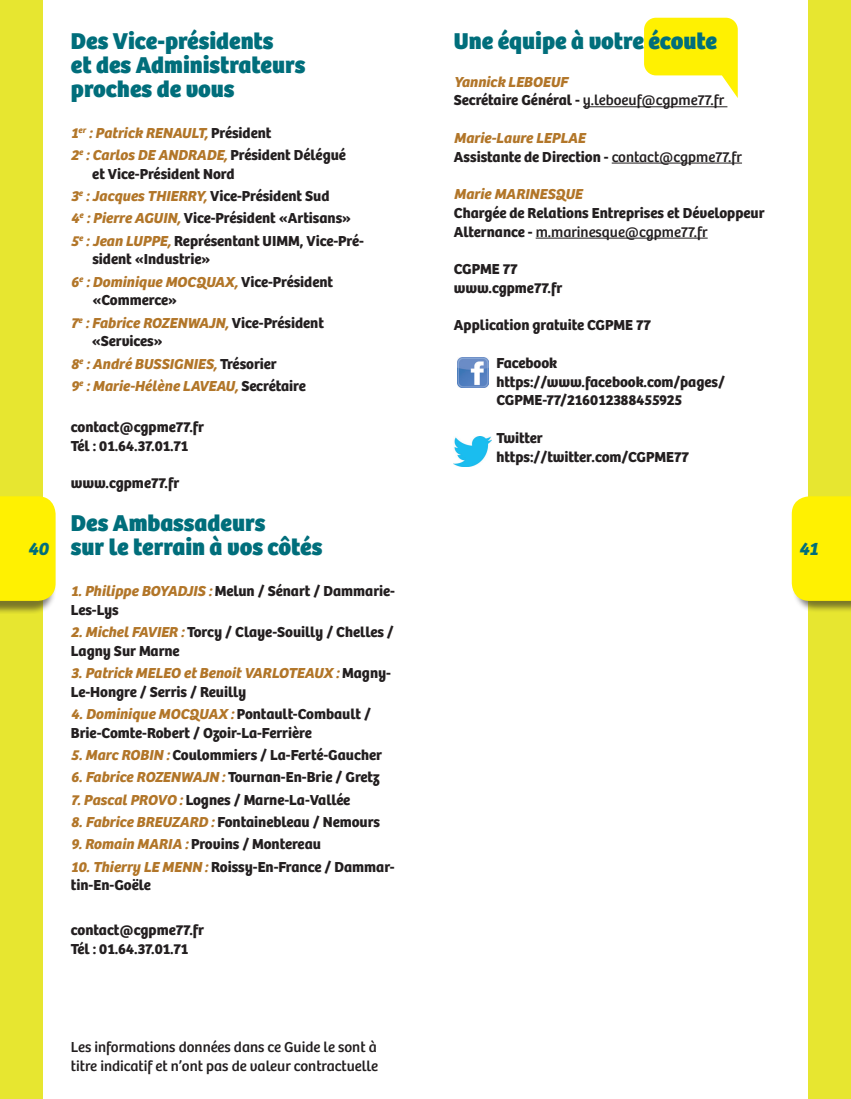
<style>
.page{position:relative;width:851px;height:1099px;background:#fff}
.page>*{position:absolute;margin:0;border:0;box-sizing:border-box;transform-origin:0 0}
.t1{font:800 23.75px/23.8px "Bree";color:#006e7b}
.t2{font:italic 700 18.75px "Bree";color:#006e7b}
.t3{font:700 15px/18.8px "Bree";color:#231f20}
.t4{font:italic 700 15px/22.2px "Bree";color:#b27629}
.t5{font:15px/18.8px "Bree";color:#231f20}
.s1{font-style:normal;color:#231f20}
.s2{font-style:italic;color:#b27629}
.s3{font-weight:700;font-style:italic;color:#b27629}
.s4{font-weight:700}
.s5{font-weight:400}
</style>
<div class="page">
<div style="left:808px;top:0;width:42px;height:1098px;background:#e7e630"></div>
<div style="left:791px;top:496px;width:59px;height:117px;background:#231f20;opacity:.55"></div>
<div style="left:791px;top:496px;width:59px;height:105px;background:#fff101"></div>
<div style="left:0;top:0;width:43px;height:1098px;background:#e7e630"></div>
<div style="left:0;top:497px;width:57px;height:117px;background:#231f20;opacity:.55"></div>
<div style="left:0;top:496px;width:56px;height:105px;background:#fff101"></div>
<svg style="left:644px;top:18px;width:93px;height:79px"></svg>
<hr style="left:583px;top:106px;width:144px;height:1px;background:#231f20">
<hr style="left:611px;top:163px;width:131px;height:1px;background:#231f20">
<hr style="left:535px;top:238px;width:172px;height:1px;background:#231f20">
<img style="left:454px;top:436px;width:37px;height:30px">
<img style="left:457px;top:357px;width:31px;height:31px">
<h1 class="t1" style="left:71px;top:29px;width:236px">Des Vice-présidents<br>et des Administrateurs proches de vous</h1>
<p class="t4" style="left:71px;top:122px;width:276px">1<sup>er</sup> : Patrick RENAULT, <span class="s1">Président<br></span>2<sup>e</sup> : Carlos DE ANDRADE, <span class="s1">Président Délégué</span></p>
<p class="t3" style="left:71px;top:163px;width:294px;line-height:22.2px;text-indent:21px">et Vice-Président Nord<br><span class="s2">3</span><sup>e</sup> <span class="s2">: Jacques THIERRY,</span> Vice-Président Sud<br><span class="s2">4</span><sup>e</sup> <span class="s2">: Pierre AGUIN,</span> Vice-Président «Artisans» <span class="s2">5</span><sup>e</sup> <span class="s2">: Jean LUPPE,</span> Représentant UIMM, Vice-Pré-</p>
<p class="t3" style="left:71px;top:248px;width:264px;line-height:22.2px;text-indent:21px">sident «Industrie»<br><span class="s2">6</span><sup>e</sup> <span class="s2">: Dominique MOCQUAX,</span> Vice-Président</p>
<p class="t3" style="left:71px;top:289px;width:254px;line-height:22.2px;text-indent:22px">«Commerce»<br><span class="s2">7</span><sup>e</sup> <span class="s2">: Fabrice ROZENWAJN,</span> Vice-Président</p>
<p class="t4" style="left:71px;top:330px;width:236px;text-indent:21px"><span class="s1">«Services»<br></span>8<sup>e</sup> : André BUSSIGNIES, <span class="s1">Trésorier<br></span>9<sup>e</sup> : Marie-Hélène LAVEAU, <span class="s1">Secrétaire</span></p>
<p class="t3" style="left:71px;top:418px;width:135px">contact@cgpme77.fr<br>Tél : 01.64.37.01.71</p>
<p class="t3" style="left:71px;top:474px;width:110px">www.cgpme77.fr</p>
<h1 class="t1" style="left:71px;top:511px;width:253px">Des Ambassadeurs<br>sur le terrain à vos côtés</h1>
<p class="t3" style="left:71px;top:581px;width:325px"><span class="s2">1. Philippe BOYADJIS :</span> Melun / Sénart / Dammarie-<br>Les-Lys</p>
<p class="t3" style="left:71px;top:622px;width:324px"><span class="s2">2. Michel FAVIER :</span> Torcy / Claye-Souilly / Chelles /<br>Lagny Sur Marne</p>
<p class="t4" style="left:71px;top:663px;width:321px;line-height:18.8px">3. Patrick MELEO et Benoit VARLOTEAUX : <span class="s1">Magny-<br>Le-Hongre / Serris / Reuilly</span></p>
<p class="t3" style="left:71px;top:704px;width:301px"><span class="s2">4. Dominique MOCQUAX :</span> Pontault-Combault /<br>Brie-Comte-Robert / Ozoir-La-Ferrière</p>
<p class="t3" style="left:71px;top:745px;width:312px"><span class="s2">5. Marc ROBIN :</span> Coulommiers / La-Ferté-Gaucher</p>
<p class="t3" style="left:71px;top:768px;width:310px"><span class="s2">6. Fabrice ROZENWAJN :</span> Tournan-En-Brie / Gretz</p>
<p class="t3" style="left:71px;top:790px;width:281px"><span class="s2">7. Pascal PROVO :</span> Lognes / Marne-La-Vallée</p>
<p class="t3" style="left:71px;top:812px;width:311px"><span class="s2">8. Fabrice BREUZARD :</span> Fontainebleau / Nemours</p>
<p class="t3" style="left:71px;top:835px;width:251px"><span class="s2">9. Romain MARIA :</span> Provins / Montereau</p>
<p class="t3" style="left:71px;top:857px;width:325px"><span class="s2">10. Thierry LE MENN :</span> Roissy-En-France / Dammar&shy;tin-En-Goële</p>
<p class="t3" style="left:71px;top:920px;width:135px">contact@cgpme77.fr<br>Tél : 01.64.37.01.71</p>
<h1 class="t1" style="left:454px;top:29px;width:265px">Une équipe à votre écoute</h1>
<p class="t5" style="left:454px;top:72px;width:272px"><span class="s3">Yannick LEBOEUF<br></span><span class="s4">Secrétaire Général -</span> y.leboeuf@cgpme77.fr</p>
<p class="t3" style="left:454px;top:128px;width:289px"><span class="s2">Marie-Laure LEPLAE<br></span>Assistante de Direction - <span class="s5">contact@cgpme77.fr</span></p>
<p class="t4" style="left:454px;top:183px;width:130px">Marie MARINESQUE</p>
<p class="t3" style="left:454px;top:203px;width:312px">Chargée de Relations Entreprises et Développeur<br>Alternance - <span class="s5">m.marinesque@cgpme77.fr</span></p>
<p class="t3" style="left:454px;top:260px;width:110px">CGPME 77 www.cgpme77.fr</p>
<p class="t3" style="left:454px;top:316px;width:198px">Application gratuite CGPME 77</p>
<p class="t3" style="left:496px;top:353px;width:230px">Facebook https://www.facebook.com/pages/<br>CGPME-77/216012388455925</p>
<p class="t3" style="left:496px;top:428px;width:194px">Twitter https://twitter.com/CGPME77</p>
<p class="t2" style="left:28px;top:538px;width:22px">40</p>
<p class="t2" style="left:798px;top:538px;width:21px">41</p>
<p class="t5" style="left:71px;top:1037px;width:308px">Les informations données dans ce Guide le sont à titre indicatif et n’ont pas de valeur contractuelle</p>
</div>
